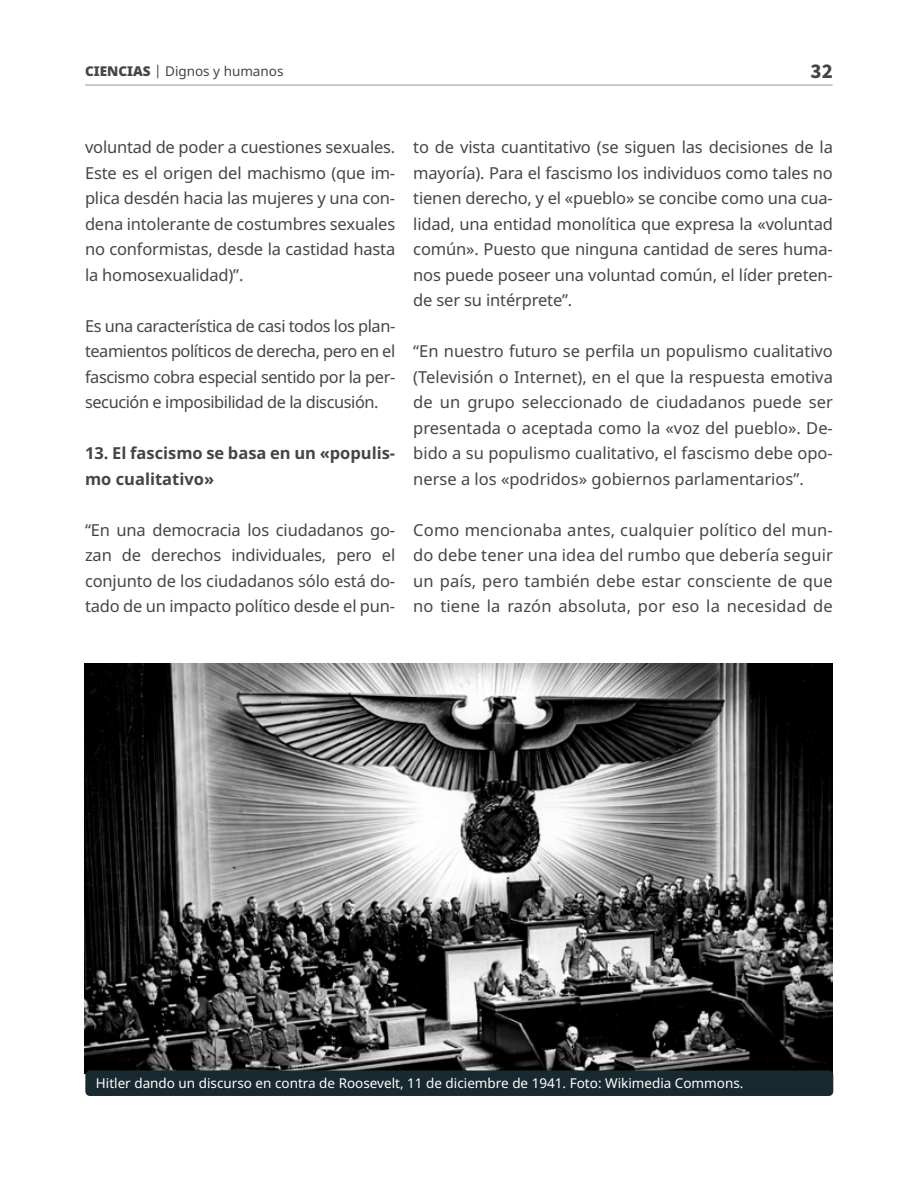
<style>
.page{position:relative;width:918px;height:1188px;background:#fff}
.page>*{position:absolute;margin:0;border:0;box-sizing:border-box;transform-origin:0 0}
.t1{font:700 21px "Source Sans Pro";color:#454545}
.t2{font:16.5px/25.5px "Noto Sans";letter-spacing:-.01em;color:#454545;text-align:justify}
.t3{font:700 16.5px/25.5px "Noto Sans";color:#454545}
.t4{font:13.5px "Noto Sans";color:#fff}
.t5{font:13.5px "Noto Sans";color:#454545}
.s1{font-weight:900}
</style>
<div class="page">
<hr style="left:85px;top:85px;width:748px;height:1px;background:#98989a">
<img style="left:85px;top:663px;width:748px;height:409px">
<div style="left:85px;top:1070px;width:748px;height:26px;background:#18292f;border-radius:4px"></div>
<p class="t5" style="left:85px;top:62px;width:200px"><span class="s1">CIENCIAS</span> | Dignos y humanos</p>
<p class="t1" style="left:811px;top:56px;width:24px">32</p>
<p class="t2" style="left:85px;top:135px;width:312px">voluntad de poder a cuestiones sexuales.<br>Este es el origen del machismo (que im&shy;plica desdén hacia las mujeres y una con&shy;dena intolerante de costumbres sexuales no conformistas, desde la castidad hasta la homosexualidad)”.</p>
<p class="t2" style="left:85px;top:313px;width:312px">Es una característica de casi todos los plan&shy;teamientos políticos de derecha, pero en el fascismo cobra especial sentido por la per&shy;secución e imposibilidad de la discusión.</p>
<p class="t3" style="left:85px;top:441px;width:312px">13. El fascismo se basa en un «populis&shy;mo cualitativo»</p>
<p class="t2" style="left:85px;top:517px;width:312px">“En una democracia los ciudadanos go&shy;zan de derechos individuales, pero el conjunto de los ciudadanos sólo está do&shy;tado de un impacto político desde el pun-</p>
<p class="t2" style="left:413px;top:135px;width:421px">to de vista cuantitativo (se siguen las decisiones de la mayoría). Para el fascismo los individuos como tales no tienen derecho, y el «pueblo» se concibe como una cua&shy;lidad, una entidad monolítica que expresa la «voluntad común». Puesto que ninguna cantidad de seres huma&shy;nos puede poseer una voluntad común, el líder preten&shy;de ser su intérprete”.</p>
<p class="t2" style="left:413px;top:339px;width:421px">“En nuestro futuro se perfila un populismo cualitativo (Televisión o Internet), en el que la respuesta emotiva de un grupo seleccionado de ciudadanos puede ser presentada o aceptada como la «voz del pueblo». De&shy;bido a su populismo cualitativo, el fascismo debe opo&shy;nerse a los «podridos» gobiernos parlamentarios”.</p>
<p class="t2" style="left:413px;top:517px;width:421px">Como mencionaba antes, cualquier político del mun&shy;do debe tener una idea del rumbo que debería seguir un país, pero también debe estar consciente de que no tiene la razón absoluta, por eso la necesidad de</p>
<p class="t4" style="left:96px;top:1073px;width:649px">Hitler dando un discurso en contra de Roosevelt, 11 de diciembre de 1941. Foto: Wikimedia Commons.</p>
</div>
